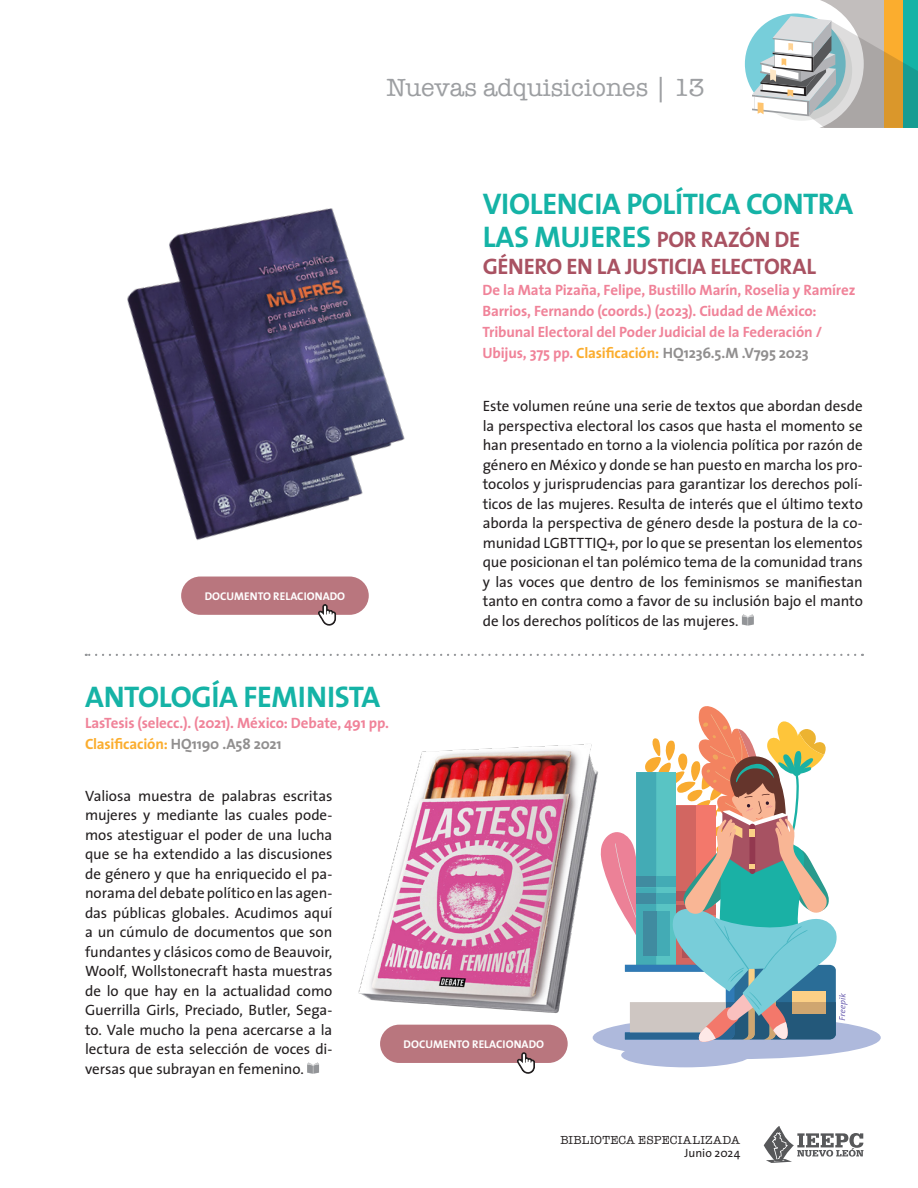
<style>
.page{position:relative;width:918px;height:1188px;background:#fff}
.page>*{position:absolute;margin:0;border:0;box-sizing:border-box;transform-origin:0 0}
.t1{font:700 30px/33px "The Sans";letter-spacing:-.01em;color:#15b3a6}
.t2{font:25.5px "American Typewriter";color:#9d9fa2}
.t3{font:700 22.5px "The Sans";letter-spacing:-.015em;color:#a95262}
.t4{font:15px/19.5px "The Sans";letter-spacing:-.005em;color:#231f20;text-align:justify}
.t5{font:700 15px/21.1px "The Sans";letter-spacing:-.01em;color:#f08399}
.t6{font:12px "American Typewriter";letter-spacing:.015em;color:#231f20}
.t7{font:12px "The Sans";color:#231f20}
.t8{font:700 11.25px "The Sans";letter-spacing:.005em;color:#fff}
.s1{font-size:22.5px;color:#a95262}
.s2{color:#fbad2e}
.s3{color:#918f8f}
</style>
<div class="page">
<svg style="left:744px;top:0;width:174px;height:128px"></svg>
<svg style="left:764px;top:1126px;width:99px;height:37px"></svg>
<div style="left:380px;top:1025px;width:188px;height:38px;background:#b9767e;border-radius:19px"></div>
<svg style="left:517px;top:1060px;width:18px;height:14px"></svg>
<svg style="left:557px;top:654px;width:298px;height:2px"></svg>
<svg style="left:307px;top:1062px;width:12px;height:12px"></svg>
<svg style="left:742px;top:614px;width:12px;height:12px"></svg>
<div style="left:593px;top:1016px;width:288px;height:43px;background:#aeb9dc;border-radius:50%"></div>
<div style="left:621px;top:1043px;width:129px;height:24px;background:#aeb9dc;border-radius:50%"></div>
<svg style="left:635px;top:706px;width:213px;height:336px"></svg>
<img style="left:84px;top:605px;width:469px;height:51px">
<img style="left:127px;top:208px;width:278px;height:397px">
<img style="left:358px;top:744px;width:277px;height:316px">
<p class="t8" style="left:205px;top:587px;width:142px">DOCUMENTO RELACIONADO</p>
<h2 class="t2" style="left:387px;top:68px;width:320px">Nuevas adquisiciones | 13</h2>
<h1 class="t1" style="left:483px;top:186px;width:372px">VIOLENCIA POLÍTICA CONTRA<br>LAS MUJERES <span class="s1">POR RAZÓN DE</span></h1>
<h3 class="t3" style="left:483px;top:247px;width:335px">GÉNERO EN LA JUSTICIA ELECTORAL</h3>
<p class="t5" style="left:483px;top:279px;width:374px">De la Mata Pizaña, Felipe, Bustillo Marín, Roselia y Ramírez Barrios, Fernando (coords.) (2023). Ciudad de México:<br>Tribunal Electoral del Poder Judicial de la Federación / Ubijus, 375 pp. <span class="s2">Clasificación:</span> <span class="s3">HQ1236.5.M .V795 2023</span></p>
<p class="t4" style="left:483px;top:396px;width:382px">Este volumen reúne una serie de textos que abordan desde la perspectiva electoral los casos que hasta el momento se han presentado en torno a la violencia política por razón de género en México y donde se han puesto en marcha los pro&shy;tocolos y jurisprudencias para garantizar los derechos polí&shy;ticos de las mujeres. Resulta de interés que el último texto aborda la perspectiva de género desde la postura de la co&shy;munidad LGBTTTIQ+, por lo que se presentan los elementos que posicionan el tan polémico tema de la comunidad trans y las voces que dentro de los feminismos se manifiestan tanto en contra como a favor de su inclusión bajo el manto de los derechos políticos de las mujeres.</p>
<h1 class="t1" style="left:85px;top:679px;width:297px">ANTOLOGÍA FEMINISTA</h1>
<p class="t5" style="left:85px;top:712px;width:305px">LasTesis (selecc.). (2021). México: Debate, 491 pp.<br><span class="s2">Clasificación:</span> <span class="s3">HQ1190 .A58 2021</span></p>
<p class="t4" style="left:85px;top:786px;width:249px">Valiosa muestra de palabras escritas mujeres y mediante las cuales pode&shy;mos atestiguar el poder de una lucha que se ha extendido a las discusiones de género y que ha enriquecido el pa&shy;norama del debate político en las agen&shy;das públicas globales. Acudimos aquí a un cúmulo de documentos que son fundantes y clásicos como de Beauvoir, Woolf, Wollstonecraft hasta muestras de lo que hay en la actualidad como Guerrilla Girls, Preciado, Butler, Sega&shy;to. Vale mucho la pena acercarse a la lectura de esta selección de voces di&shy;versas que subrayan en femenino.</p>
<p class="t8" style="left:404px;top:1035px;width:142px">DOCUMENTO RELACIONADO</p>
<p class="t6" style="left:560px;top:1130px;width:181px">BIBLIOTECA ESPECIALIZADA</p>
<p class="t7" style="left:685px;top:1143px;width:57px">Junio 2024</p>
</div>
